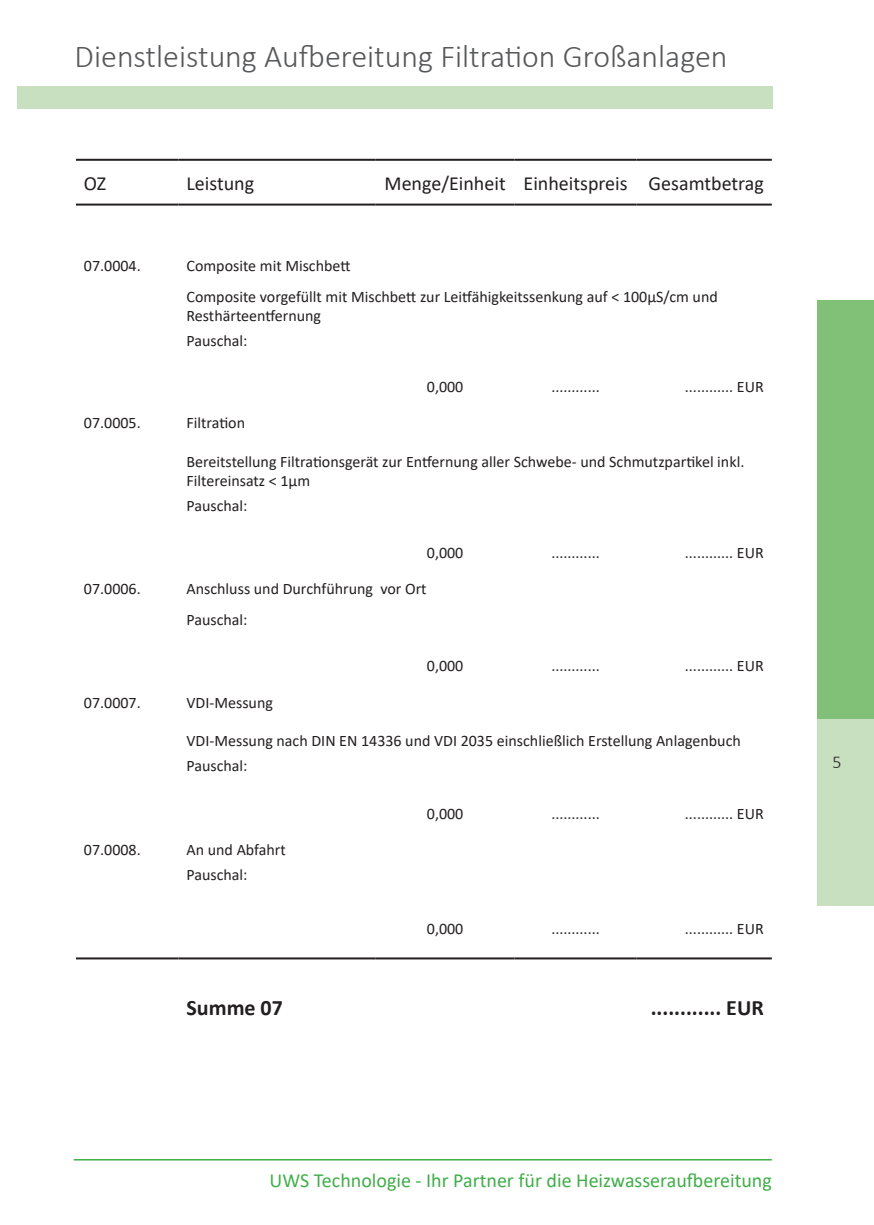
<style>
.page{position:relative;width:874px;height:1225px;background:#fff}
.page>*{position:absolute;margin:0;border:0;box-sizing:border-box;transform-origin:0 0}
.t1{font:300 32px "Calibri";color:#57585a}
.t2{font:700 22px "Calibri";color:#231f20}
.t3{font:20px "Calibri";color:#40ae49}
.t4{font:20px "Calibri";color:#231f20}
.t5{font:300 18px "Calibri";color:#231f20}
.t6{font:16px/19.2px "Calibri";color:#231f20}
</style>
<div class="page">
<hr style="left:74px;top:1159px;width:697px;height:1px;background:#40ae49">
<div style="left:816px;top:300px;width:57px;height:419px;background:#80c177"></div>
<div style="left:816px;top:719px;width:57px;height:186px;background:#c8e0bf"></div>
<hr style="left:76px;top:957px;width:102px;height:2px;background:#231f20">
<hr style="left:178px;top:957px;width:197px;height:2px;background:#231f20">
<hr style="left:375px;top:957px;width:139px;height:2px;background:#231f20">
<hr style="left:514px;top:957px;width:122px;height:2px;background:#231f20">
<hr style="left:636px;top:957px;width:135px;height:2px;background:#231f20">
<hr style="left:76px;top:159px;width:102px;height:2px;background:#231f20">
<hr style="left:178px;top:159px;width:197px;height:2px;background:#231f20">
<hr style="left:375px;top:159px;width:139px;height:2px;background:#231f20">
<hr style="left:514px;top:159px;width:122px;height:2px;background:#231f20">
<hr style="left:636px;top:159px;width:135px;height:2px;background:#231f20">
<hr style="left:76px;top:204px;width:102px;height:2px;background:#231f20">
<hr style="left:178px;top:204px;width:197px;height:2px;background:#231f20">
<hr style="left:375px;top:204px;width:139px;height:2px;background:#231f20">
<hr style="left:514px;top:204px;width:122px;height:2px;background:#231f20">
<hr style="left:636px;top:204px;width:135px;height:2px;background:#231f20">
<div style="left:17px;top:86px;width:755px;height:23px;background:#c8e0bf"></div>
<p class="t1" style="left:75px;top:37px;width:654px">Dienstleistung Aufbereitung Filtration Großanlagen</p>
<p class="t4" style="left:84px;top:169px;width:24px">OZ</p>
<p class="t4" style="left:186px;top:169px;width:69px">Leistung</p>
<p class="t4" style="left:384px;top:169px;width:123px">Menge/Einheit</p>
<p class="t4" style="left:523px;top:169px;width:106px">Einheitspreis</p>
<p class="t4" style="left:648px;top:169px;width:117px">Gesamtbetrag</p>
<p class="t6" style="left:84px;top:256px;width:58px">07.0004.</p>
<p class="t6" style="left:186px;top:256px;width:165px">Composite mit Mischbett</p>
<p class="t6" style="left:186px;top:287px;width:532px">Composite vorgefüllt mit Mischbett zur Leitfähigkeitssenkung auf &lt; 100µS/cm und</p>
<p class="t6" style="left:186px;top:306px;width:136px">Resthärteentfernung</p>
<p class="t6" style="left:186px;top:331px;width:63px">Pauschal:</p>
<p class="t6" style="left:426px;top:376px;width:38px">0,000</p>
<p class="t6" style="left:551px;top:376px;width:50px">............</p>
<p class="t6" style="left:684px;top:376px;width:80px">............ EUR</p>
<p class="t6" style="left:84px;top:413px;width:58px">07.0005.</p>
<p class="t6" style="left:186px;top:413px;width:60px">Filtration</p>
<p class="t6" style="left:186px;top:451px;width:559px">Bereitstellung Filtrationsgerät zur Entfernung aller Schwebe- und Schmutzpartikel inkl.<br>Filtereinsatz &lt; 1µm</p>
<p class="t6" style="left:186px;top:495px;width:63px">Pauschal:</p>
<p class="t6" style="left:426px;top:542px;width:38px">0,000</p>
<p class="t6" style="left:551px;top:542px;width:50px">............</p>
<p class="t6" style="left:684px;top:542px;width:80px">............ EUR</p>
<p class="t6" style="left:84px;top:579px;width:58px">07.0006.</p>
<p class="t6" style="left:186px;top:579px;width:241px">Anschluss und Durchführung vor Ort</p>
<p class="t6" style="left:186px;top:609px;width:63px">Pauschal:</p>
<p class="t6" style="left:426px;top:656px;width:38px">0,000</p>
<p class="t6" style="left:551px;top:656px;width:50px">............</p>
<p class="t6" style="left:684px;top:656px;width:80px">............ EUR</p>
<p class="t6" style="left:84px;top:692px;width:58px">07.0007.</p>
<p class="t6" style="left:186px;top:692px;width:88px">VDI-Messung</p>
<p class="t6" style="left:186px;top:730px;width:555px">VDI-Messung nach DIN EN 14336 und VDI 2035 einschließlich Erstellung Anlagenbuch</p>
<p class="t6" style="left:186px;top:755px;width:63px">Pauschal:</p>
<p class="t6" style="left:426px;top:803px;width:38px">0,000</p>
<p class="t6" style="left:551px;top:803px;width:50px">............</p>
<p class="t6" style="left:684px;top:803px;width:80px">............ EUR</p>
<p class="t6" style="left:84px;top:839px;width:58px">07.0008.</p>
<p class="t6" style="left:186px;top:839px;width:101px">An und Abfahrt</p>
<p class="t6" style="left:186px;top:864px;width:63px">Pauschal:</p>
<p class="t6" style="left:426px;top:919px;width:38px">0,000</p>
<p class="t6" style="left:551px;top:919px;width:50px">............</p>
<p class="t6" style="left:684px;top:919px;width:80px">............ EUR</p>
<p class="t2" style="left:186px;top:991px;width:98px">Summe 07</p>
<p class="t2" style="left:650px;top:991px;width:114px">............ EUR</p>
<p class="t5" style="left:832px;top:751px;width:11px">5</p>
<p class="t3" style="left:269px;top:1166px;width:503px">UWS Technologie - Ihr Partner für die Heizwasseraufbereitung</p>
</div>
